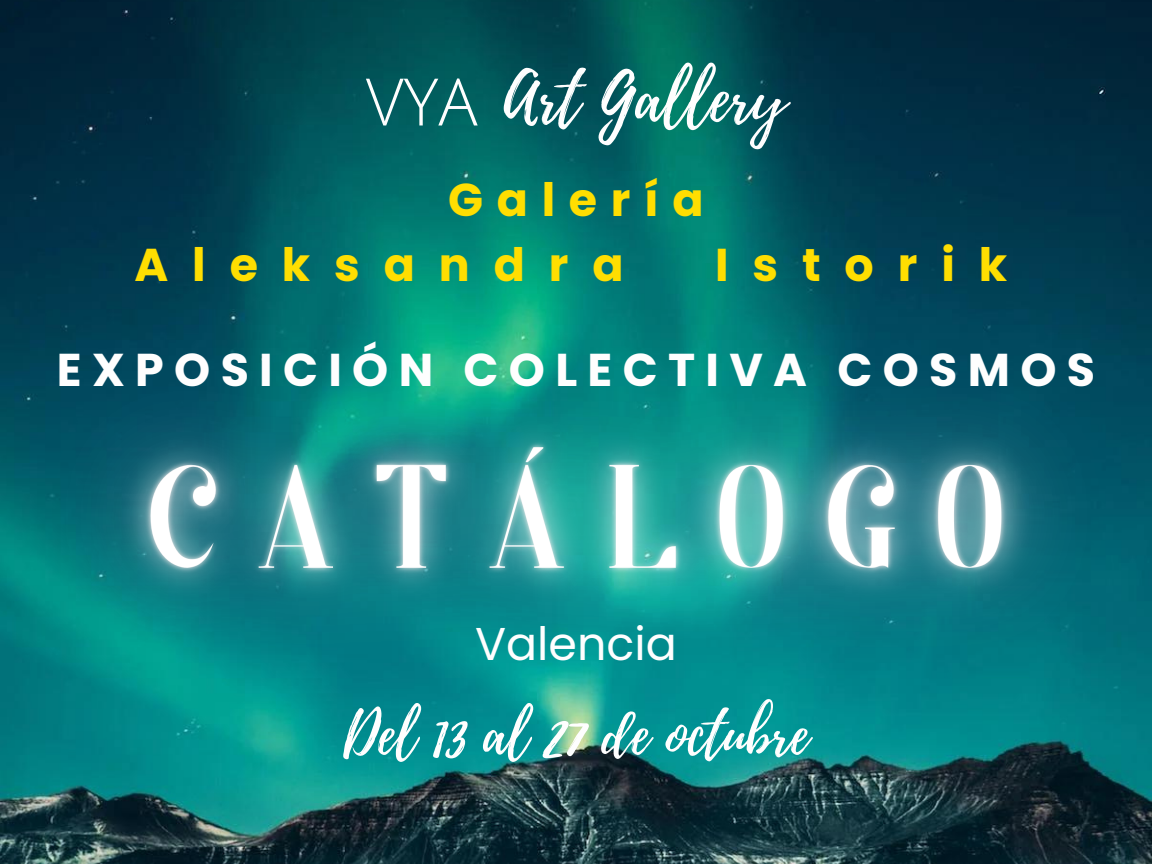
<style>
.page{position:relative;width:1152px;height:864px;background:#fff}
.page>*{position:absolute;margin:0;border:0;box-sizing:border-box;transform-origin:0 0}
.t1{font:65.55px "Playlist Script";color:#fefefe}
.t2{font:300 65.55px "Open Sans";color:#fefefe}
.t3{font:57.15px "Playlist Script";color:#fefefe}
.t4{font:700 46.05px "Poppins";letter-spacing:.225em;color:#fefefe}
.t5{font:700 46.05px "Poppins";letter-spacing:.52em;color:#ffde01}
.t6{font:46.05px "Poppins";color:#fefefe}
.t7{font:700 46.05px "Poppins";letter-spacing:.295em;color:#ffde01}
</style>
<div class="page">
<img style="left:0;top:0;width:1152px;height:864px">
<img style="left:0;top:222px;width:1152px;height:579px">
<p class="t2" style="left:366px;top:55px;width:113px">VYA</p>
<p class="t1" style="left:504px;top:52px;width:284px">Art Gallery</p>
<p class="t7" style="left:448px;top:168px;width:257px">Galería</p>
<p class="t5" style="left:134px;top:233px;width:491px">Aleksandra</p>
<p class="t5" style="left:715px;top:233px;width:294px">Istorik</p>
<p class="t4" style="left:57px;top:338px;width:1040px">EXPOSICIÓN COLECTIVA COSMOS</p>
<p class="t6" style="left:475px;top:612px;width:203px">Valencia</p>
<p class="t3" style="left:343px;top:693px;width:467px">Del 13 al 27 de octubre</p>
</div>
